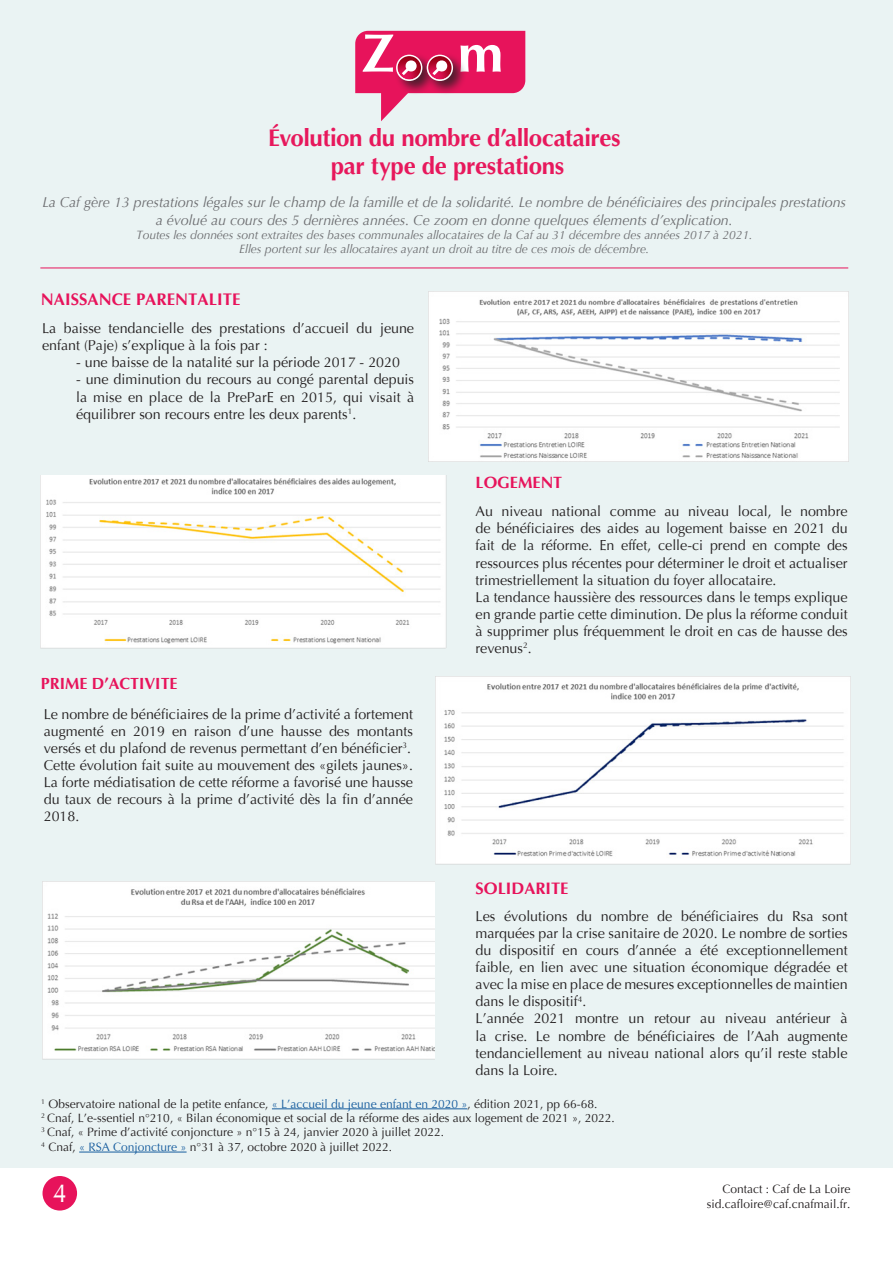
<style>
.page{position:relative;width:893px;height:1263px;background:#fff}
.page>*{position:absolute;margin:0;border:0;box-sizing:border-box;transform-origin:0 0}
.Grand_Titre_ZOMM{font:700 54px "Optima";color:#fff}
.t1{font:26.4px "CG Omega";color:#fff;scale:.91 1}
.Sous_TITRE_DU_ZOOM{font:700 24px "Optima";letter-spacing:-.015em;color:#e7185c}
.titre_cartes_Graphes{font:700 16.8px "Optima";color:#e7135b}
.titre_cartes_Graphes-2{font:700 16.5px "Optima";color:#e7135b}
.titre_cartes_Graphes-3{font:700 16.2px "Optima";color:#e7135b}
.titre_cartes_Graphes-4{font:700 16.05px "Optima";color:#e7135b}
.t2{font:14.25px/17.1px "Optima";color:#231f20;text-align:justify}
.Intro_ZOOM{font:italic 14.25px/18px "Optima";letter-spacing:-.005em;color:#6c6d70;text-align:center}
.NoteZoom{font:12px "Optima";color:#231f20}
.Intro_ZOOM-2{font:italic 12px "Optima";letter-spacing:-.005em;color:#6c6d70}
.contact{font:12px "Optima";color:#231f20}
.s1{color:#175d9e}
</style>
<div class="page">
<div style="left:0;top:0;width:893px;height:1167px;background:#eaf3f3"></div>
<div style="left:43px;top:1176px;width:34px;height:34px;background:#e7135b;border-radius:50%"></div>
<svg style="left:355px;top:31px;width:170px;height:90px"></svg>
<hr style="left:40px;top:268px;width:808px;height:1px;background:#e7135b">
<img style="left:429px;top:292px;width:420px;height:169px">
<img style="left:41px;top:475px;width:406px;height:173px">
<img style="left:435px;top:677px;width:415px;height:188px">
<img style="left:42px;top:882px;width:392px;height:178px">
<hr style="left:272px;top:1108px;width:195px;height:1px;background:#175d9e">
<hr style="left:79px;top:1152px;width:108px;height:1px;background:#175d9e">
<p class="Grand_Titre_ZOMM" style="left:362px;top:22px;width:142px">Z m</p>
<p class="Sous_TITRE_DU_ZOOM" style="left:268px;top:124px;width:354px">Évolution du nombre d’allocataires</p>
<p class="Sous_TITRE_DU_ZOOM" style="left:331px;top:153px;width:235px">par type de prestations</p>
<p class="Intro_ZOOM" style="left:42px;top:193px;width:805px">La Caf gère 13 prestations légales sur le champ de la famille et de la solidarité. Le nombre de bénéficiaires des principales prestations a évolué au cours des 5 dernières années. Ce zoom en donne quelques élements d’explication.</p>
<p class="Intro_ZOOM-2" style="left:136px;top:228px;width:618px">Toutes les données sont extraites des bases communales allocataires de la Caf au 31 décembre des années 2017 à 2021.</p>
<p class="Intro_ZOOM-2" style="left:239px;top:242px;width:412px">Elles portent sur les allocataires ayant un droit au titre de ces mois de décembre.</p>
<p class="titre_cartes_Graphes" style="left:41px;top:289px;width:201px">NAISSANCE PARENTALITE</p>
<p class="t2" style="left:42px;top:320px;width:374px">La baisse tendancielle des prestations d’accueil du jeune enfant (Paje) s’explique à la fois par :</p>
<p class="t2" style="left:76px;top:354px;width:325px">- une baisse de la natalité sur la période 2017 - 2020</p>
<p class="t2" style="left:76px;top:371px;width:340px">- une diminution du recours au congé parental depuis la mise en place de la PreParE en 2015, qui visait à équilibrer son recours entre les deux parents<sup>1</sup>.</p>
<p class="titre_cartes_Graphes-4" style="left:41px;top:674px;width:138px">PRIME D’ACTIVITE</p>
<p class="t2" style="left:44px;top:706px;width:371px">Le nombre de bénéficiaires de la prime d’activité a fortement augmenté en 2019 en raison d’une hausse des montants versés et du plafond de revenus permettant d’en bénéficier<sup>3</sup>.</p>
<p class="t2" style="left:44px;top:757px;width:371px">Cette évolution fait suite au mouvement des «gilets jaunes».<br>La forte médiatisation de cette réforme a favorisé une hausse du taux de recours à la prime d’activité dès la fin d’année 2018.</p>
<p class="titre_cartes_Graphes-3" style="left:476px;top:473px;width:88px">LOGEMENT</p>
<p class="t2" style="left:476px;top:503px;width:374px">Au niveau national comme au niveau local, le nombre de bénéficiaires des aides au logement baisse en 2021 du fait de la réforme. En effet, celle-ci prend en compte des ressources plus récentes pour déterminer le droit et actualiser trimestriellement la situation du foyer allocataire.</p>
<p class="t2" style="left:476px;top:589px;width:374px">La tendance haussière des ressources dans le temps explique en grande partie cette diminution. De plus la réforme conduit à supprimer plus fréquemment le droit en cas de hausse des revenus<sup>2</sup>.</p>
<p class="titre_cartes_Graphes-2" style="left:476px;top:879px;width:94px">SOLIDARITE</p>
<p class="t2" style="left:476px;top:908px;width:374px">Les évolutions du nombre de bénéficiaires du Rsa sont marquées par la crise sanitaire de 2020. Le nombre de sorties du dispositif en cours d’année a été exceptionnellement faible, en lien avec une situation économique dégradée et avec la mise en place de mesures exceptionnelles de maintien dans le dispositif<sup>4</sup>.</p>
<p class="t2" style="left:476px;top:1010px;width:374px">L’année 2021 montre un retour au niveau antérieur à la crise. Le nombre de bénéficiaires de l’Aah augmente tendanciellement au niveau national alors qu’il reste stable dans la Loire.</p>
<p class="NoteZoom" style="left:41px;top:1097px;width:558px"><sup>1</sup> Observatoire national de la petite enfance, <span class="s1">« L’accueil du jeune enfant en 2020 »</span>, édition 2021, pp 66-68.</p>
<p class="NoteZoom" style="left:41px;top:1111px;width:575px"><sup>2</sup> Cnaf, L’e-ssentiel n°210, « Bilan économique et social de la réforme des aides aux logement de 2021 », 2022.</p>
<p class="NoteZoom" style="left:41px;top:1125px;width:404px"><sup>3</sup> Cnaf, « Prime d’activité conjoncture » n°15 à 24, janvier 2020 à juillet 2022.</p>
<p class="NoteZoom" style="left:41px;top:1140px;width:352px"><sup>4</sup> Cnaf, <span class="s1">« RSA Conjoncture »</span> n°31 à 37, octobre 2020 à juillet 2022.</p>
<p class="t1" style="left:53px;top:1177px;width:16px">4</p>
<p class="contact" style="left:722px;top:1182px;width:130px">Contact : Caf de La Loire</p>
<p class="contact" style="left:707px;top:1197px;width:145px">sid.cafloire@caf.cnafmail.fr.</p>
</div>
